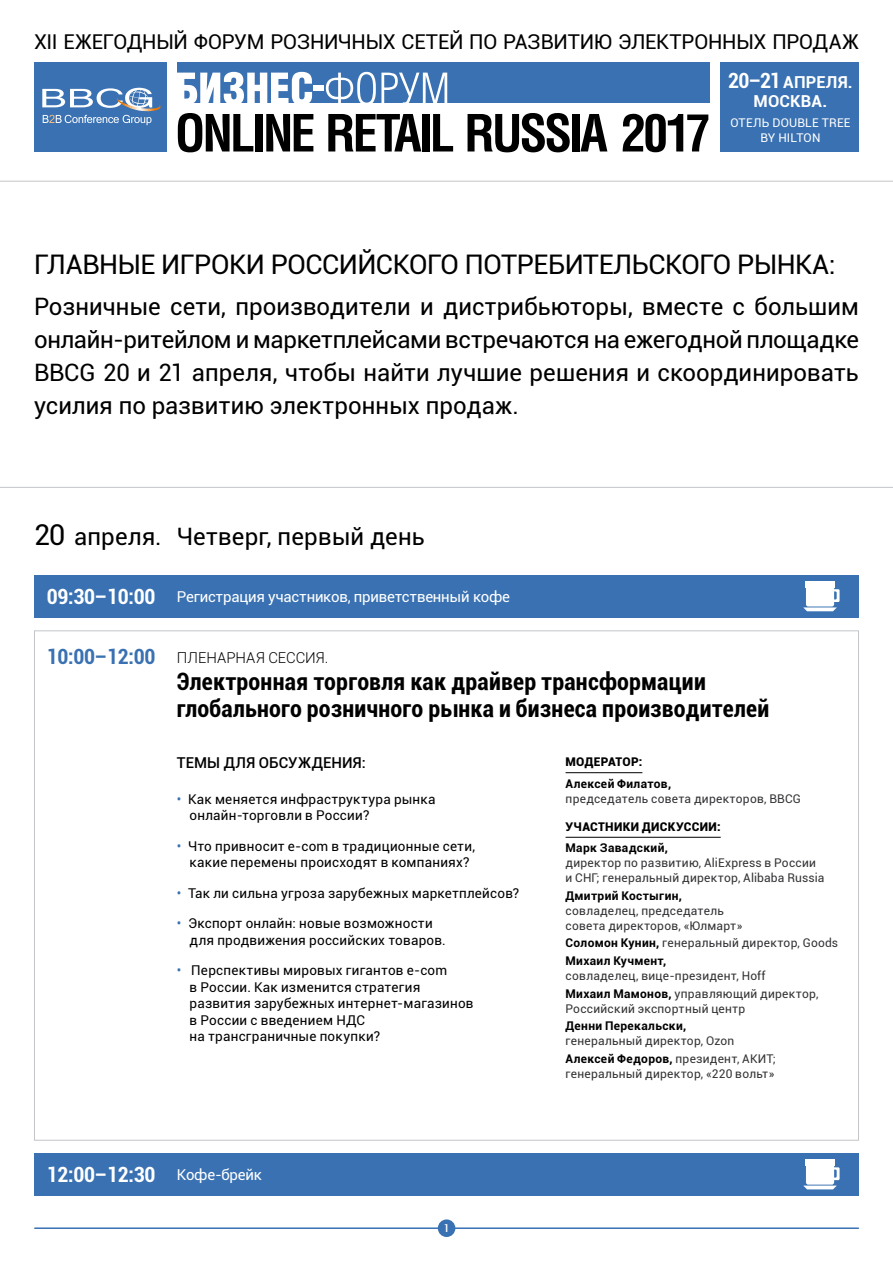
<style>
.page{position:relative;width:893px;height:1263px;background:#fff}
.page>*{position:absolute;margin:0;border:0;box-sizing:border-box;transform-origin:0 0}
.TIME{font:27px "Roboto";letter-spacing:-.015em;color:#000}
.TIME-2{font:24px/33px "Roboto";color:#000;text-align:justify}
.название_сессии{font:700 condensed 24px/27px "Roboto";letter-spacing:.01em;color:#000}
.TIME-3{font:700 condensed 21px "Roboto";letter-spacing:-.015em;color:#fff}
.TIME-4{font:700 condensed 21px "Roboto";letter-spacing:-.015em;color:#3971b2}
.t1{font:20.4px "Roboto";letter-spacing:-.01em;color:#000}
.t2{font:700 16.5px/19.5px "Roboto";letter-spacing:.01em;color:#fff;text-align:center}
.TIME-5{font:15px "Roboto";letter-spacing:-.015em;color:#fff}
.t3{font:500 15px "Roboto";letter-spacing:.01em;color:#000}
.название_сессии-2{font:300 15px "Roboto";letter-spacing:.005em;color:#000}
.список{font:13.5px/16.5px "Roboto";letter-spacing:.015em;color:#000}
.ИМЯ{font:12px/15px "Roboto";letter-spacing:.02em;color:#343235}
.спикеры{font:900 12px "Roboto";letter-spacing:.03em;color:#000}
.t4{font:12px/15px "Roboto";letter-spacing:.015em;color:#fff;text-align:center}
.t5{font:700 11.1px "Cuprum";color:#fff}
.s1{font-stretch:condensed;font-size:21px}
.s2{font-size:28.8px}
.s3{color:#3971b2}
.s4{font-weight:700;color:#000}
</style>
<div class="page">
<hr style="left:35px;top:1227px;width:823px;height:2px;background:#3971b2">
<div style="left:438px;top:1219px;width:17px;height:18px;background:#3971b2;border-radius:50%"></div>
<div style="left:34px;top:62px;width:133px;height:89px;background:#3971b2"></div>
<div style="left:720px;top:62px;width:139px;height:89px;background:#3971b2"></div>
<div style="left:177px;top:62px;width:533px;height:41px;background:#3971b2"></div>
<svg style="left:177px;top:72px;width:270px;height:31px"></svg>
<svg style="left:178px;top:113px;width:75px;height:39px"></svg>
<div style="left:255px;top:114px;width:7px;height:37px;background:#000"></div>
<svg style="left:266px;top:114px;width:47px;height:37px"></svg>
<svg style="left:328px;top:114px;width:93px;height:37px"></svg>
<div style="left:422px;top:114px;width:7px;height:37px;background:#000"></div>
<svg style="left:433px;top:114px;width:20px;height:37px"></svg>
<svg style="left:468px;top:113px;width:102px;height:39px"></svg>
<div style="left:573px;top:114px;width:7px;height:37px;background:#000"></div>
<svg style="left:580px;top:114px;width:27px;height:37px"></svg>
<svg style="left:623px;top:114px;width:85px;height:38px"></svg>
<div style="left:314px;top:85px;width:10px;height:5px;background:#fff"></div>
<div style="left:34px;top:575px;width:825px;height:42px;background:#3971b2"></div>
<div style="left:34px;top:1153px;width:825px;height:43px;background:#3971b2"></div>
<div style="left:34px;top:630px;width:825px;height:511px;background:#fff;border:1px solid #c3c5c8"></div>
<svg style="left:803px;top:589px;width:36px;height:22px"></svg>
<div style="left:806px;top:584px;width:28px;height:22px;background:#fff;border-radius:2px"></div>
<div style="left:805px;top:581px;width:30px;height:7px;background:#fff"></div>
<svg style="left:803px;top:1167px;width:36px;height:22px"></svg>
<div style="left:806px;top:1162px;width:28px;height:22px;background:#fff;border-radius:2px"></div>
<div style="left:805px;top:1160px;width:30px;height:6px;background:#fff"></div>
<hr style="left:566px;top:772px;width:76px;height:1px;background:#000">
<hr style="left:566px;top:837px;width:155px;height:1px;background:#000">
<svg style="left:42px;top:88px;width:119px;height:37px"></svg>
<hr style="left:0;top:181px;width:893px;height:1px;background:#c3c5c8">
<hr style="left:0;top:487px;width:893px;height:1px;background:#c3c5c8">
<p class="t1" style="left:34px;top:28px;width:826px">XII ЕЖЕГОДНЫЙ ФОРУМ РОЗНИЧНЫХ СЕТЕЙ ПО РАЗВИТИЮ ЭЛЕКТРОННЫХ ПРОДАЖ</p>
<p class="t2" style="left:728px;top:72px;width:126px"><span class="s1">20–21</span>АПРЕЛЯ.<br>МОСКВА.</p>
<p class="t4" style="left:730px;top:114px;width:122px">ОТЕЛЬ DOUBLE TREE<br>BY HILTON</p>
<p class="TIME" style="left:34px;top:245px;width:803px">ГЛАВНЫЕ ИГРОКИ РОССИЙСКОГО ПОТРЕБИТЕЛЬСКОГО РЫНКА:</p>
<p class="TIME-2" style="left:34px;top:289px;width:826px">Розничные сети, производители и дистрибьюторы, вместе с большим онлайн-ритейлом и маркетплейсами встречаются на ежегодной площадке BBCG 20 и 21 апреля, чтобы найти лучшие решения и скоординировать усилия по развитию электронных продаж.</p>
<p class="TIME-2" style="left:34px;top:519px;width:129px"><span class="s2">20</span> апреля.</p>
<p class="TIME-2" style="left:177px;top:519px;width:250px">Четверг, первый день</p>
<p class="TIME-3" style="left:47px;top:582px;width:110px">09:30–10:00</p>
<p class="TIME-4" style="left:47px;top:642px;width:110px">10:00–12:00</p>
<p class="TIME-5" style="left:177px;top:586px;width:335px">Регистрация участников, приветственный кофе</p>
<p class="название_сессии-2" style="left:177px;top:647px;width:153px">ПЛЕНАРНАЯ СЕССИЯ.</p>
<p class="название_сессии" style="left:177px;top:667px;width:594px">Электронная торговля как драйвер трансформации глобального розничного рынка и бизнеса производителей</p>
<p class="t3" style="left:177px;top:752px;width:190px">ТЕМЫ ДЛЯ ОБСУЖДЕНИЯ:</p>
<p class="список" style="left:190px;top:790px;width:247px;text-indent:-13px"><span class="s3">•</span> Как меняется инфраструктура рынка онлайн-торговли в России?</p>
<p class="список" style="left:177px;top:837px;width:300px;text-align:center"><span class="s3">•</span> Что привносит e-com в традиционные сети, какие перемены происходят в компаниях?</p>
<p class="список" style="left:177px;top:884px;width:344px"><span class="s3">•</span> Так ли сильна угроза зарубежных маркетплейсов?</p>
<p class="список" style="left:190px;top:915px;width:258px;text-indent:-13px"><span class="s3">•</span> Экспорт онлайн: новые возможности для продвижения российских товаров.</p>
<p class="список" style="left:190px;top:962px;width:285px;text-indent:-13px"><span class="s3">•</span> Перспективы мировых гигантов e-com<br>в России. Как изменится стратегия развития зарубежных интернет-магазинов в России с введением НДС<br>на трансграничные покупки?</p>
<p class="спикеры" style="left:566px;top:753px;width:78px">МОДЕРАТОР:</p>
<p class="ИМЯ" style="left:566px;top:775px;width:237px"><span class="s4">Алексей Филатов,<br></span>председатель совета директоров, BBCG</p>
<p class="спикеры" style="left:566px;top:818px;width:157px">УЧАСТНИКИ ДИСКУССИИ:</p>
<p class="ИМЯ" style="left:566px;top:840px;width:260px"><span class="s4">Марк Завадский,<br></span>директор по развитию, AliExpress в России и СНГ; генеральный директор, Alibaba Russia</p>
<p class="ИМЯ" style="left:566px;top:888px;width:178px"><span class="s4">Дмитрий Костыгин, </span>совладелец, председатель совета директоров, «Юлмарт»</p>
<p class="ИМЯ" style="left:566px;top:935px;width:274px"><span class="s4">Соломон Кунин,</span> генеральный директор, Goods</p>
<p class="ИМЯ" style="left:566px;top:953px;width:201px"><span class="s4">Михаил Кучмент,<br></span>совладелец, вице-президент, Hoff</p>
<p class="ИМЯ" style="left:566px;top:985px;width:254px"><span class="s4">Михаил Мамонов,</span> управляющий директор,<br>Российский экспортный центр</p>
<p class="ИМЯ" style="left:566px;top:1018px;width:170px"><span class="s4">Денни Перекальски, </span>генеральный директор, Ozon</p>
<p class="ИМЯ" style="left:566px;top:1050px;width:212px"><span class="s4">Алексей Федоров,</span> президент, АКИТ; генеральный директор, «220 вольт»</p>
<p class="TIME-3" style="left:47px;top:1160px;width:110px">12:00–12:30</p>
<p class="TIME-5" style="left:177px;top:1164px;width:87px">Кофе-брейк</p>
<p class="t5" style="left:445px;top:1222px;width:5px">1</p>
</div>
